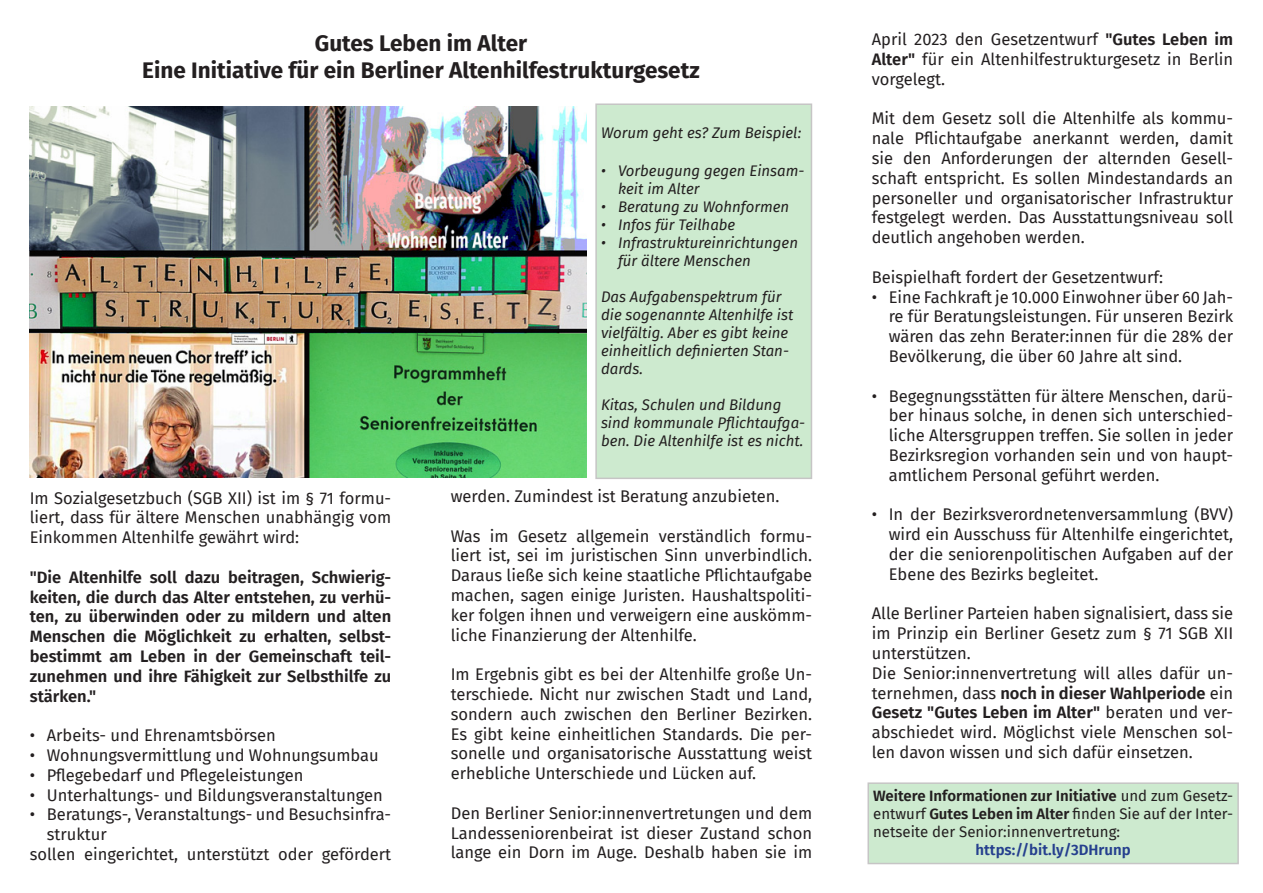
<style>
.page{position:relative;width:1263px;height:893px;background:#fff}
.page>*{position:absolute;margin:0;border:0;box-sizing:border-box;transform-origin:0 0}
.t1{font:700 22.5px "Fira Sans";color:#231f20}
.t2{font:16.5px/19.8px "Fira Sans";color:#231f20;text-align:justify}
.t3{font:600 16.5px/19.8px "Fira Sans";color:#231f20;text-align:justify}
.t4{font:italic 15px/18px "Fira Sans";color:#231f20}
.t5{font:15px/18px "Fira Sans";color:#231f20;text-align:justify}
.t6{font:600 15px "Fira Sans";color:#253f8e}
.s1{font-weight:600}
</style>
<div class="page">
<div style="left:868px;top:783px;width:370px;height:80px;background:#cdeacf"></div>
<div style="left:596px;top:104px;width:215px;height:374px;background:#cdeacf"></div>
<img style="left:30px;top:106px;width:557px;height:372px">
<p class="t1" style="left:315px;top:24px;width:214px">Gutes Leben im Alter</p>
<p class="t1" style="left:142px;top:51px;width:559px">Eine Initiative für ein Berliner Altenhilfestrukturgesetz</p>
<p class="t2" style="left:30px;top:487px;width:363px">Im Sozialgesetzbuch (SGB XII) ist im § 71 formu&shy;liert, dass für ältere Menschen unabhängig vom Einkommen Altenhilfe gewährt wird:</p>
<p class="t3" style="left:30px;top:566px;width:363px">"Die Altenhilfe soll dazu beitragen, Schwierig&shy;keiten, die durch das Alter entstehen, zu verhü&shy;ten, zu überwinden oder zu mildern und alten Menschen die Möglichkeit zu erhalten, selbst&shy;bestimmt am Leben in der Gemeinschaft teil&shy;zunehmen und ihre Fähigkeit zur Selbsthilfe zu stärken."</p>
<p class="t2" style="left:30px;top:725px;width:248px">• Arbeits- und Ehrenamtsbörsen</p>
<p class="t2" style="left:30px;top:745px;width:350px">• Wohnungsvermittlung und Wohnungsumbau</p>
<p class="t2" style="left:30px;top:765px;width:275px">• Pflegebedarf und Pflegeleistungen</p>
<p class="t2" style="left:30px;top:784px;width:355px">• Unterhaltungs- und Bildungsveranstaltungen</p>
<p class="t2" style="left:47px;top:804px;width:346px;text-indent:-17px">• Beratungs-, Veranstaltungs- und Besuchsinfra&shy;struktur</p>
<p class="t2" style="left:30px;top:844px;width:363px">sollen eingerichtet, unterstützt oder gefördert</p>
<p class="t4" style="left:601px;top:124px;width:202px">Worum geht es? Zum Beispiel:</p>
<p class="t4" style="left:618px;top:162px;width:188px;text-indent:-17px">• Vorbeugung gegen Einsam&shy;keit im Alter</p>
<p class="t4" style="left:601px;top:198px;width:190px">• Beratung zu Wohnformen</p>
<p class="t4" style="left:601px;top:216px;width:136px">• Infos für Teilhabe</p>
<p class="t4" style="left:618px;top:234px;width:181px;text-indent:-17px">• Infrastruktureinrichtungen für ältere Menschen</p>
<p class="t4" style="left:601px;top:288px;width:194px">Das Aufgabenspektrum für die sogenannte Altenhilfe ist vielfältig. Aber es gibt keine einheitlich definierten Stan&shy;dards.</p>
<p class="t4" style="left:601px;top:396px;width:206px">Kitas, Schulen und Bildung sind kommunale Pflichtaufga&shy;ben. Die Altenhilfe ist es nicht.</p>
<p class="t2" style="left:451px;top:486px;width:330px">werden. Zumindest ist Beratung anzubieten.</p>
<p class="t2" style="left:451px;top:525px;width:363px">Was im Gesetz allgemein verständlich formu&shy;liert ist, sei im juristischen Sinn unverbindlich.<br>Daraus ließe sich keine staatliche Pflichtaufgabe machen, sagen einige Juristen. Haushaltspoliti&shy;ker folgen ihnen und verweigern eine auskömm&shy;liche Finanzierung der Altenhilfe.</p>
<p class="t2" style="left:451px;top:664px;width:363px">Im Ergebnis gibt es bei der Altenhilfe große Un&shy;terschiede. Nicht nur zwischen Stadt und Land, sondern auch zwischen den Berliner Bezirken.<br>Es gibt keine einheitlichen Standards. Die per&shy;sonelle und organisatorische Ausstattung weist erhebliche Unterschiede und Lücken auf.</p>
<p class="t2" style="left:451px;top:803px;width:363px">Den Berliner Senior:innenvertretungen und dem Landesseniorenbeirat ist dieser Zustand schon lange ein Dorn im Auge. Deshalb haben sie im</p>
<p class="t2" style="left:872px;top:29px;width:363px">April 2023 den Gesetzentwurf <span class="s1">"Gutes Leben im Alter"</span> für ein Altenhilfestrukturgesetz in Berlin vorgelegt.</p>
<p class="t2" style="left:872px;top:108px;width:363px">Mit dem Gesetz soll die Altenhilfe als kommu&shy;nale Pflichtaufgabe anerkannt werden, damit sie den Anforderungen der alternden Gesell&shy;schaft entspricht. Es sollen Mindestandards an personeller und organisatorischer Infrastruktur festgelegt werden. Das Ausstattungsniveau soll deutlich angehoben werden.</p>
<p class="t2" style="left:872px;top:267px;width:293px">Beispielhaft fordert der Gesetzentwurf:</p>
<p class="t2" style="left:889px;top:286px;width:346px;text-indent:-17px">• Eine Fachkraft je 10.000 Einwohner über 60 Jah&shy;re für Beratungsleistungen. Für unseren Bezirk wären das zehn Berater:innen für die 28% der Bevölkerung, die über 60 Jahre alt sind.</p>
<p class="t2" style="left:889px;top:385px;width:346px;text-indent:-17px">• Begegnungsstätten für ältere Menschen, darü&shy;ber hinaus solche, in denen sich unterschied&shy;liche Altersgruppen treffen. Sie sollen in jeder Bezirksregion vorhanden sein und von haupt&shy;amtlichem Personal geführt werden.</p>
<p class="t2" style="left:889px;top:504px;width:346px;text-indent:-17px">• In der Bezirksverordnetenversammlung (BVV) wird ein Ausschuss für Altenhilfe eingerichtet, der die seniorenpolitischen Aufgaben auf der Ebene des Bezirks begleitet.</p>
<p class="t2" style="left:872px;top:603px;width:363px">Alle Berliner Parteien haben signalisiert, dass sie im Prinzip ein Berliner Gesetz zum § 71 SGB XII unterstützen.</p>
<p class="t2" style="left:872px;top:663px;width:363px">Die Senior:innenvertretung will alles dafür un&shy;ternehmen, dass <span class="s1">noch in dieser Wahlperiode</span> ein <span class="s1">Gesetz "Gutes Leben im Alter"</span> beraten und ver&shy;abschiedet wird. Möglichst viele Menschen sol&shy;len davon wissen und sich dafür einsetzen.</p>
<p class="t5" style="left:873px;top:786px;width:362px"><span class="s1">Weitere Informationen zur Initiative</span> und zum Gesetz&shy;entwurf <span class="s1">Gutes Leben im Alter</span> finden Sie auf der Inter&shy;netseite der Senior:innenvertretung:</p>
<p class="t6" style="left:975px;top:837px;width:157px">https://bit.ly/3DHrunp</p>
</div>
